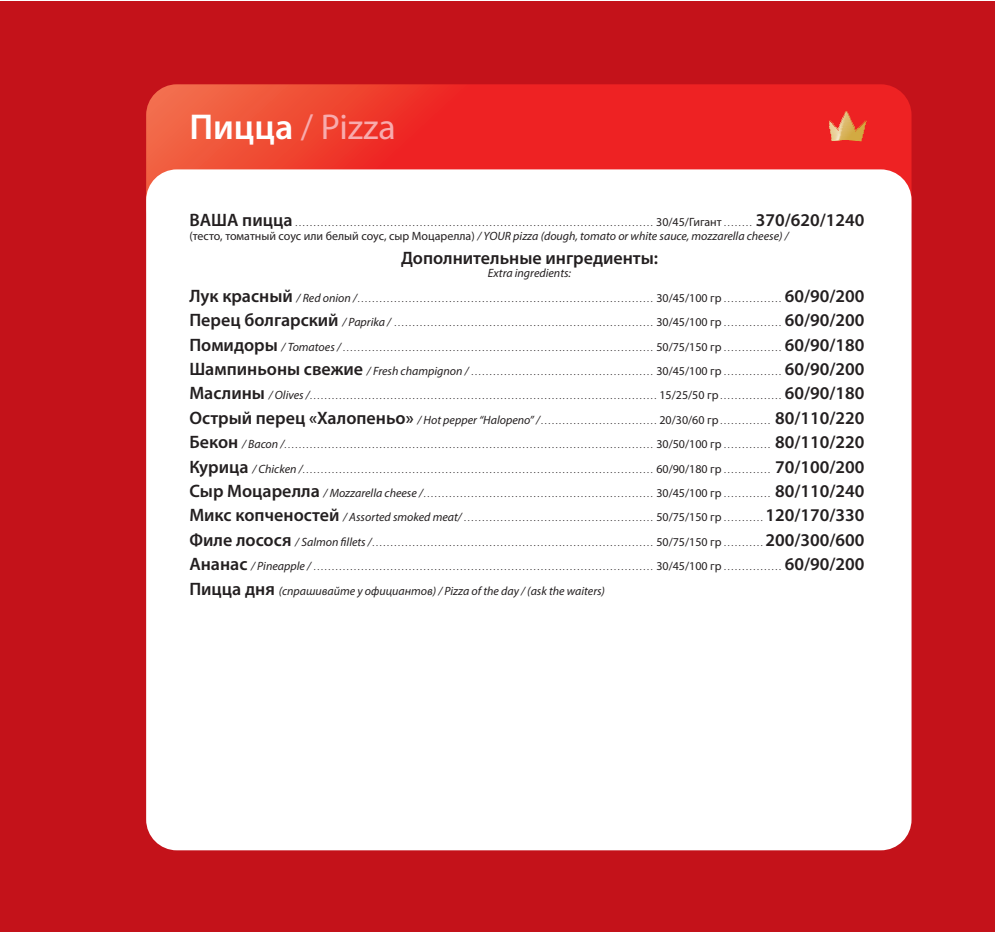
<style>
.page{position:relative;width:995px;height:932px;background:#fff}
.page>*{position:absolute;margin:0;border:0;box-sizing:border-box;transform-origin:0 0}
.t1{font:36px "Myriad Pro";color:#f8abad}
.t2{font:600 18px "Myriad Pro";color:#231f20}
.t3{font:italic 12px "Myriad Pro";color:#231f20}
.t4{font:9px "Myriad Pro";color:#231f20}
.s1{font-weight:600;color:#fff}
.s2{font-weight:600;font-size:18px}
.s3{font-size:12px}
.s4{font-style:normal}
.s5{font-style:italic;font-size:12px}
.s6{font-weight:600;font-style:normal;font-size:18px}
</style>
<div class="page">
<div style="left:72px;top:1px;width:922px;height:930px;background:#c4121a"></div>
<svg style="left:146px;top:84px;width:766px;height:110px;background:#ee3029"></svg>
<div style="left:0;top:1px;width:72px;height:930px;background:#c4121a"></div>
<div style="left:146px;top:169px;width:766px;height:681px;background:#fff;border-radius:31px"></div>
<svg style="left:832px;top:139px;width:29px;height:3px"></svg>
<img style="left:830px;top:131px;width:34px;height:8px">
<svg style="left:829px;top:110px;width:38px;height:21px"></svg>
<h1 class="t1" style="left:189px;top:105px;width:208px"><span class="s1">Пицца</span> / Pizza</h1>
<p class="t4" style="left:189px;top:217px;width:677px"><span class="s2">ВАША пицца</span> .................................................................................................. <span class="s3">30/45/Гигант</span>........ <span class="s2">370/620/1240</span></p>
<h3 class="t3" style="left:189px;top:228px;width:601px"><span class="s4">(тесто, томатный соус или белый соус, сыр Моцарелла)</span> / YOUR pizza (dough, tomato or white sauce, mozzarella cheese) /</h3>
<h2 class="t2" style="left:401px;top:246px;width:258px">Дополнительные ингредиенты:</h2>
<h3 class="t3" style="left:488px;top:266px;width:85px">Extra ingredients:</h3>
<p class="t4" style="left:189px;top:293px;width:677px"><span class="s2">Лук красный</span> <span class="s5">/ Red onion /</span>................................................................................. <span class="s3">30/45/100 гр</span>................ <span class="s2">60/90/200</span></p>
<p class="t4" style="left:189px;top:317px;width:676px"><span class="s2">Перец болгарский</span> <span class="s5">/ Paprika /</span> ....................................................................... <span class="s3">30/45/100 гр</span>................ <span class="s2">60/90/200</span></p>
<p class="t4" style="left:189px;top:342px;width:676px"><span class="s2">Помидоры</span> <span class="s5">/ Tomatoes /</span>..................................................................................... <span class="s3">50/75/150 гр</span>................ <span class="s2">60/90/180</span></p>
<p class="t4" style="left:189px;top:366px;width:676px"><span class="s2">Шампиньоны свежие</span> <span class="s5">/ Fresh champignon /</span>.................................................. <span class="s3">30/45/100 гр</span>................ <span class="s2">60/90/200</span></p>
<p class="t4" style="left:189px;top:391px;width:676px"><span class="s2">Маслины</span> <span class="s5">/ Olives /</span>............................................................................................... <span class="s3">15/25/50 гр</span>................. <span class="s2">60/90/180</span></p>
<p class="t4" style="left:189px;top:415px;width:676px"><span class="s2">Острый перец «Халопеньо»</span> <span class="s5">/ Hot pepper “Halopeno” /</span>. . . . . . . . . . . . . . . . . . . . . . . . . . . . . . . . <span class="s3">20/30/60 гр</span> . . . . . . . . . . . . . . <span class="s2">80/110/220</span></p>
<p class="t4" style="left:189px;top:439px;width:676px"><span class="s2">Бекон</span> <span class="s5">/ Bacon /</span>..................................................................................................... <span class="s3">30/50/100 гр</span>............. <span class="s2">80/110/220</span></p>
<p class="t4" style="left:189px;top:464px;width:676px"><span class="s2">Курица</span> <span class="s5">/ Chicken /</span>................................................................................................ <span class="s3">60/90/180 гр</span>............. <span class="s2">70/100/200</span></p>
<p class="t4" style="left:189px;top:488px;width:676px"><span class="s2">Сыр Моцарелла</span> <span class="s5">/ Mozzarella cheese /</span>............................................................... <span class="s3">30/45/100 гр</span>............. <span class="s2">80/110/240</span></p>
<p class="t4" style="left:189px;top:512px;width:676px"><span class="s2">Микс копченостей</span> <span class="s5">/ Assorted smoked meat/</span>.................................................... <span class="s3">50/75/150 гр</span>...........<span class="s2">120/170/330</span></p>
<p class="t4" style="left:189px;top:537px;width:676px"><span class="s2">Филе лосося</span> <span class="s5">/ Salmon fillets /</span>............................................................................. <span class="s3">50/75/150 гр</span>...........<span class="s2">200/300/600</span></p>
<p class="t4" style="left:189px;top:561px;width:676px"><span class="s2">Ананас</span> <span class="s5">/ Pineapple /</span> ............................................................................................. <span class="s3">30/45/100 гр</span>................ <span class="s2">60/90/200</span></p>
<h3 class="t3" style="left:189px;top:583px;width:417px"><span class="s6">Пицца дня</span> (спрашивайте у официантов) / Pizza of the day / (ask the waiters)</h3>
</div>
